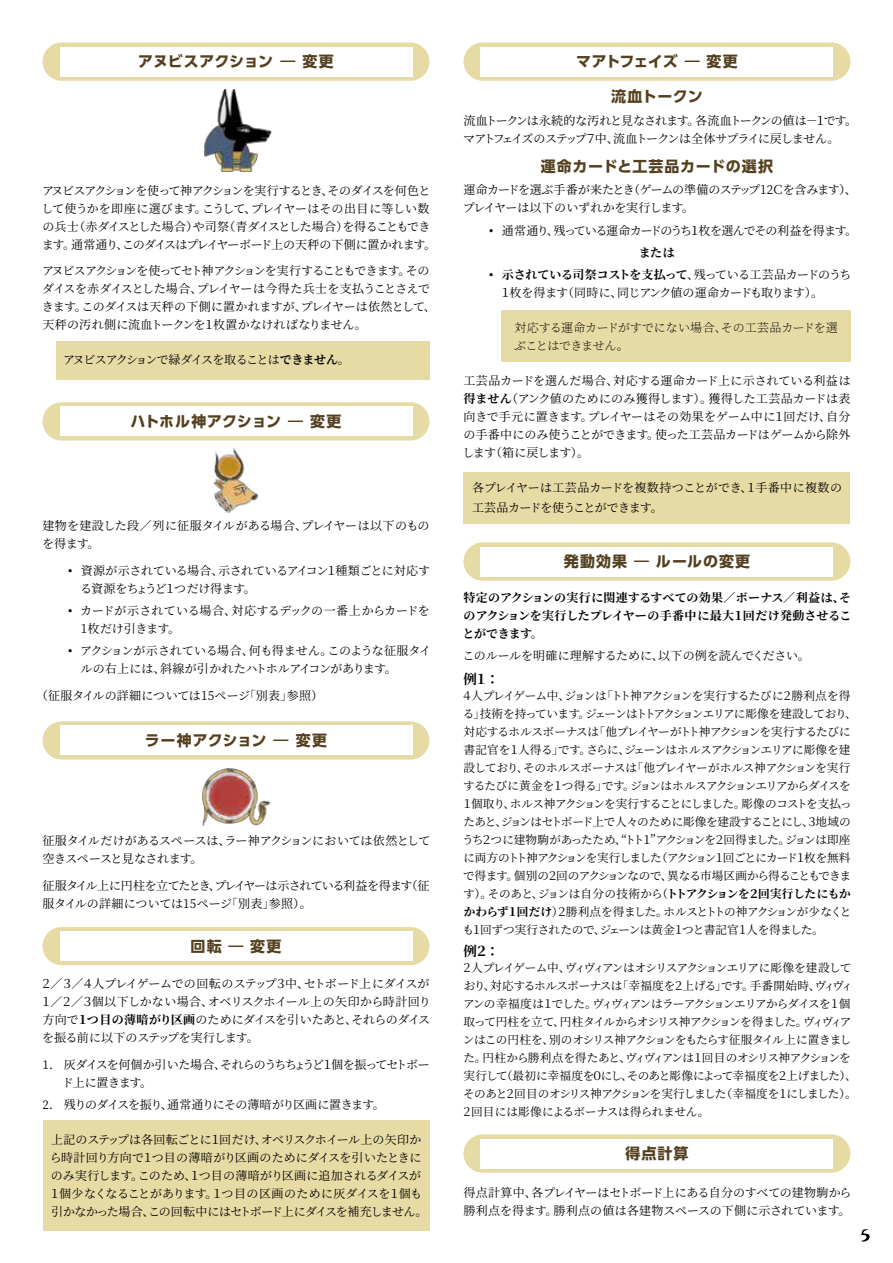
<style>
.page{position:relative;width:893px;height:1263px;background:#fff}
.page>*{position:absolute;margin:0;border:0;box-sizing:border-box;transform-origin:0 0}
.t1{font:700 15px "UD Shin Go Pr 6";letter-spacing:.04em;color:#54401f}
.t2{font:700 15px "UD Shin Go Pr 6";letter-spacing:-.01em;color:#54401f}
.t3{font:700 15px "UD Shin Go Pr 6";letter-spacing:-.005em;color:#54401f}
.t4{font:700 15px "UD Shin Go Pr 6";letter-spacing:.02em;color:#54401f}
.t5{font:700 15px "UD Shin Go Pr 6";letter-spacing:.075em;color:#54401f}
.t6{font:700 15px "UD Shin Go Pr 6";letter-spacing:-.045em;color:#54401f}
.t7{font:700 13.5px "Source Han Serif";color:#000}
.t8{font:12px/18px "Source Han Serif";letter-spacing:-.035em;color:#000}
.t9{font:12px/18px "Source Han Serif";letter-spacing:-.055em;color:#000}
.t10{font:12px/18px "Source Han Serif";letter-spacing:-.01em;color:#000}
.t11{font:700 12px/18px "Source Han Serif";letter-spacing:-.01em;color:#000;text-align:justify}
.t12{font:12px/18px "Source Han Serif";letter-spacing:-.09em;color:#000}
.t13{font:12px/22.2px "Source Han Serif";letter-spacing:-.095em;color:#000}
.t14{font:12px/18px "Source Han Serif";letter-spacing:-.075em;color:#000}
.t15{font:12px/18px "Source Han Serif";letter-spacing:-.085em;color:#000}
.t16{font:12px/18px "Source Han Serif";letter-spacing:-.005em;color:#000}
.t17{font:200 12px/18px "Source Han Serif";letter-spacing:-.02em;color:#000}
.t18{font:12px "Source Han Serif";letter-spacing:-.06em;color:#000}
.t19{font:12px "Source Han Serif";letter-spacing:.015em;color:#000}
.t20{font:11.7px/18px "Source Han Serif";letter-spacing:-.07em;color:#000}
.s1{font-weight:700}
</style>
<div class="page">
<div style="left:463px;top:473px;width:387px;height:51px;background:#e6daa5"></div>
<div style="left:501px;top:310px;width:349px;height:51px;background:#e6daa5"></div>
<div style="left:43px;top:1120px;width:386px;height:111px;background:#e6daa5"></div>
<div style="left:56px;top:341px;width:373px;height:38px;background:#e6daa5"></div>
<svg style="left:861px;top:1229px;width:8px;height:12px"></svg>
<img style="left:204px;top:89px;width:68px;height:82px">
<div style="left:43px;top:43px;width:386px;height:38px;background:#e6daa5;border-radius:19px"></div>
<div style="left:60px;top:47px;width:352px;height:30px;background:#fff"></div>
<div style="left:43px;top:402px;width:386px;height:39px;background:#e6daa5;border-radius:19px"></div>
<div style="left:60px;top:406px;width:352px;height:30px;background:#fff"></div>
<div style="left:43px;top:721px;width:386px;height:39px;background:#e6daa5;border-radius:19px"></div>
<div style="left:60px;top:726px;width:352px;height:29px;background:#fff"></div>
<div style="left:43px;top:927px;width:386px;height:38px;background:#e6daa5;border-radius:19px"></div>
<div style="left:60px;top:931px;width:352px;height:30px;background:#fff"></div>
<img style="left:214px;top:449px;width:44px;height:64px">
<img style="left:203px;top:768px;width:66px;height:57px">
<div style="left:463px;top:43px;width:387px;height:38px;background:#e6daa5;border-radius:19px"></div>
<div style="left:480px;top:47px;width:353px;height:30px;background:#fff"></div>
<div style="left:463px;top:542px;width:387px;height:39px;background:#e6daa5;border-radius:19px"></div>
<div style="left:480px;top:547px;width:353px;height:29px;background:#fff"></div>
<div style="left:463px;top:1134px;width:387px;height:39px;background:#e6daa5;border-radius:19px"></div>
<div style="left:480px;top:1139px;width:353px;height:29px;background:#fff"></div>
<p class="t3" style="left:138px;top:49px;width:197px">アヌビスアクション ― 変更</p>
<p class="t9" style="left:41px;top:182px;width:396px">アヌビスアクションを使って神アクションを実行するとき、そのダイスを何色として使うかを即座に選びます。こうして、プレイヤーはその出目に等しい数の兵士（赤ダイスとした場合）や司祭（青ダイスとした場合）を得ることもできます。通常通り、このダイスはプレイヤーボード上の天秤の下側に置かれます。</p>
<p class="t8" style="left:42px;top:262px;width:396px">アヌビスアクションを使ってセト神アクションを実行することもできます。そのダイスを赤ダイスとした場合、プレイヤーは今得た兵士を支払うことさえできます。このダイスは天秤の下側に置かれますが、プレイヤーは依然として、天秤の汚れ側に流血トークンを１枚置かなければなりません。</p>
<p class="t13" style="left:63px;top:349px;width:288px">アヌビスアクションで緑ダイスを取ることは<span class="s1">できません</span>。</p>
<p class="t2" style="left:130px;top:409px;width:213px">ハトホル神アクション ― 変更</p>
<p class="t16" style="left:42px;top:517px;width:389px">建物を建設した段／列に征服タイルがある場合、プレイヤーは以下のものを得ます。</p>
<p class="t8" style="left:80px;top:562px;width:351px;text-indent:-12px"><span class="s1">•</span> 資源が示されている場合、示されているアイコン１種類ごとに対応する資源をちょうど１つだけ得ます。</p>
<p class="t10" style="left:81px;top:602px;width:351px;text-indent:-13px"><span class="s1">•</span> カードが示されている場合、対応するデックの一番上からカードを<br>1枚だけ引きます。</p>
<p class="t8" style="left:81px;top:642px;width:352px;text-indent:-13px"><span class="s1">•</span> アクションが示されている場合、何も得ません。このような征服タイルの右上には、斜線が引かれたハトホルアイコンがあります。</p>
<p class="t19" style="left:36px;top:689px;width:289px">（征服タイルの詳細については15ページ「別表」参照）</p>
<p class="t4" style="left:145px;top:728px;width:184px">ラー神アクション ― 変更</p>
<p class="t8" style="left:43px;top:832px;width:389px">征服タイルだけがあるスペースは、ラー神アクションにおいては依然として空きスペースと見なされます。</p>
<p class="t8" style="left:43px;top:876px;width:388px">征服タイル上に円柱を立てたとき、プレイヤーは示されている利益を得ます（征服タイルの詳細については15ページ「別表」参照）。</p>
<p class="t1" style="left:190px;top:934px;width:93px">回転 ― 変更</p>
<p class="t8" style="left:40px;top:975px;width:392px;text-align:justify">２／３／４人プレイゲームでの回転のステップ３中、セトボード上にダイスが１／２／３個以下しかない場合、オベリスクホイール上の矢印から時計回り方向で<span class="s1">１つ目の薄暗がり区画</span>のためにダイスを引いたあと、それらのダイスを振る前に以下のステップを実行します。</p>
<p class="t15" style="left:62px;top:1055px;width:370px;text-indent:-19px">1. 灰ダイスを何個か引いた場合、それらのうちちょうど１個を振ってセトボード上に置きます。</p>
<p class="t18" style="left:43px;top:1098px;width:344px">2. 残りのダイスを振り、通常通りにその薄暗がり区画に置きます。</p>
<p class="t8" style="left:49px;top:1131px;width:380px">上記のステップは各回転ごとに１回だけ、オベリスクホイール上の矢印から時計回り方向で１つ目の薄暗がり区画のためにダイスを引いたときにのみ実行します。このため、１つ目の薄暗がり区画に追加されるダイスが１個少なくなることがあります。１つ目の区画のために灰ダイスを１個も引かなかった場合、この回転中にはセトボード上にダイスを補充しません。</p>
<p class="t6" style="left:576px;top:49px;width:163px">マアトフェイズ ― 変更</p>
<p class="t1" style="left:611px;top:84px;width:93px">流血トークン</p>
<p class="t12" style="left:463px;top:111px;width:395px">流血トークンは永続的な汚れと見なされます。各流血トークンの値は－１です。マアトフェイズのステップ７中、流血トークンは全体サプライに戻しません。</p>
<p class="t1" style="left:541px;top:154px;width:234px">運命カードと工芸品カードの選択</p>
<p class="t8" style="left:463px;top:181px;width:396px">運命カードを選ぶ手番が来たとき（ゲームの準備のステップ12Ｃを含みます）、プレイヤーは以下のいずれかを実行します。</p>
<p class="t13" style="left:639px;top:219px;width:220px;text-indent:-150px"><span class="s1">•</span> 通常通り、残っている運命カードのうち１枚を選んでその利益を得ます。<span class="s1">または</span></p>
<p class="t14" style="left:499px;top:266px;width:353px;text-indent:-11px"><span class="s1">• 示されている司祭コストを支払って</span>、残っている工芸品カードのうち<br>１枚を得ます（同時に、同じアンク値の運命カードも取ります）。</p>
<p class="t17" style="left:514px;top:319px;width:325px">対応する運命カードがすでにない場合、その工芸品カードを選ぶことはできません。</p>
<p class="t8" style="left:462px;top:372px;width:390px;text-align:justify">工芸品カードを選んだ場合、対応する運命カード上に示されている利益は<span class="s1">得ません</span>（アンク値のためにのみ獲得します）。獲得した工芸品カードは表向きで手元に置きます。プレイヤーはその効果をゲーム中に１回だけ、自分の手番中にのみ使うことができます。使った工芸品カードはゲームから除外します（箱に戻します）。</p>
<p class="t8" style="left:472px;top:478px;width:372px;line-height:20.2px">各プレイヤーは工芸品カードを複数持つことができ、１手番中に複数の工芸品カードを使うことができます。</p>
<p class="t5" style="left:564px;top:549px;width:188px">発動効果 ― ルールの変更</p>
<p class="t11" style="left:463px;top:589px;width:390px">特定のアクションの実行に関連するすべての効果／ボーナス／利益は、そのアクションを実行したプレイヤーの手番中に最大１回だけ発動させることができます。</p>
<p class="t10" style="left:463px;top:647px;width:349px">このルールを明確に理解するために、以下の例を読んでください。</p>
<p class="t7" style="left:463px;top:671px;width:37px">例１：</p>
<p class="t20" style="left:461px;top:687px;width:397px">４人プレイゲーム中、ジョンは「トト神アクションを実行するたびに２勝利点を得る」技術を持っています。ジェーンはトトアクションエリアに彫像を建設しており、対応するホルスボーナスは「他プレイヤーがトト神アクションを実行するたびに書記官を１人得る」です。さらに、ジェーンはホルスアクションエリアに彫像を建設しており、そのホルスボーナスは「他プレイヤーがホルス神アクションを実行するたびに黄金を１つ得る」です。ジョンはホルスアクションエリアからダイスを１個取り、ホルス神アクションを実行することにしました。彫像のコストを支払ったあと、ジョンはセトボード上で人々のために彫像を建設することにし、３地域のうち２つに建物駒があったため、“トト１”アクションを２回得ました。ジョンは即座に両方のトト神アクションを実行しました（アクション１回ごとにカード１枚を無料で得ます。個別の２回のアクションなので、異なる市場区画から得ることもできます）。そのあと、ジョンは自分の技術から（<span class="s1">トトアクションを２回実行したにもかかわらず１回だけ</span>）２勝利点を得ました。ホルスとトトの神アクションが少なくとも１回ずつ実行されたので、ジェーンは黄金１つと書記官１人を得ました。</p>
<p class="t7" style="left:463px;top:943px;width:37px">例２：</p>
<p class="t20" style="left:461px;top:959px;width:397px">２人プレイゲーム中、ヴィヴィアンはオシリスアクションエリアに彫像を建設しており、対応するホルスボーナスは「幸福度を２上げる」です。手番開始時、ヴィヴィアンの幸福度は１でした。ヴィヴィアンはラーアクションエリアからダイスを１個取って円柱を立て、円柱タイルからオシリス神アクションを得ました。ヴィヴィアンはこの円柱を、別のオシリス神アクションをもたらす征服タイル上に置きました。円柱から勝利点を得たあと、ヴィヴィアンは１回目のオシリス神アクションを実行して（最初に幸福度を０にし、そのあと彫像によって幸福度を２上げました）、そのあと２回目のオシリス神アクションを実行しました（幸福度を１にしました）。２回目には彫像によるボーナスは得られません。</p>
<p class="t1" style="left:626px;top:1141px;width:64px">得点計算</p>
<p class="t10" style="left:463px;top:1184px;width:390px">得点計算中、各プレイヤーはセトボード上にある自分のすべての建物駒から勝利点を得ます。勝利点の値は各建物スペースの下側に示されています。</p>
</div>
